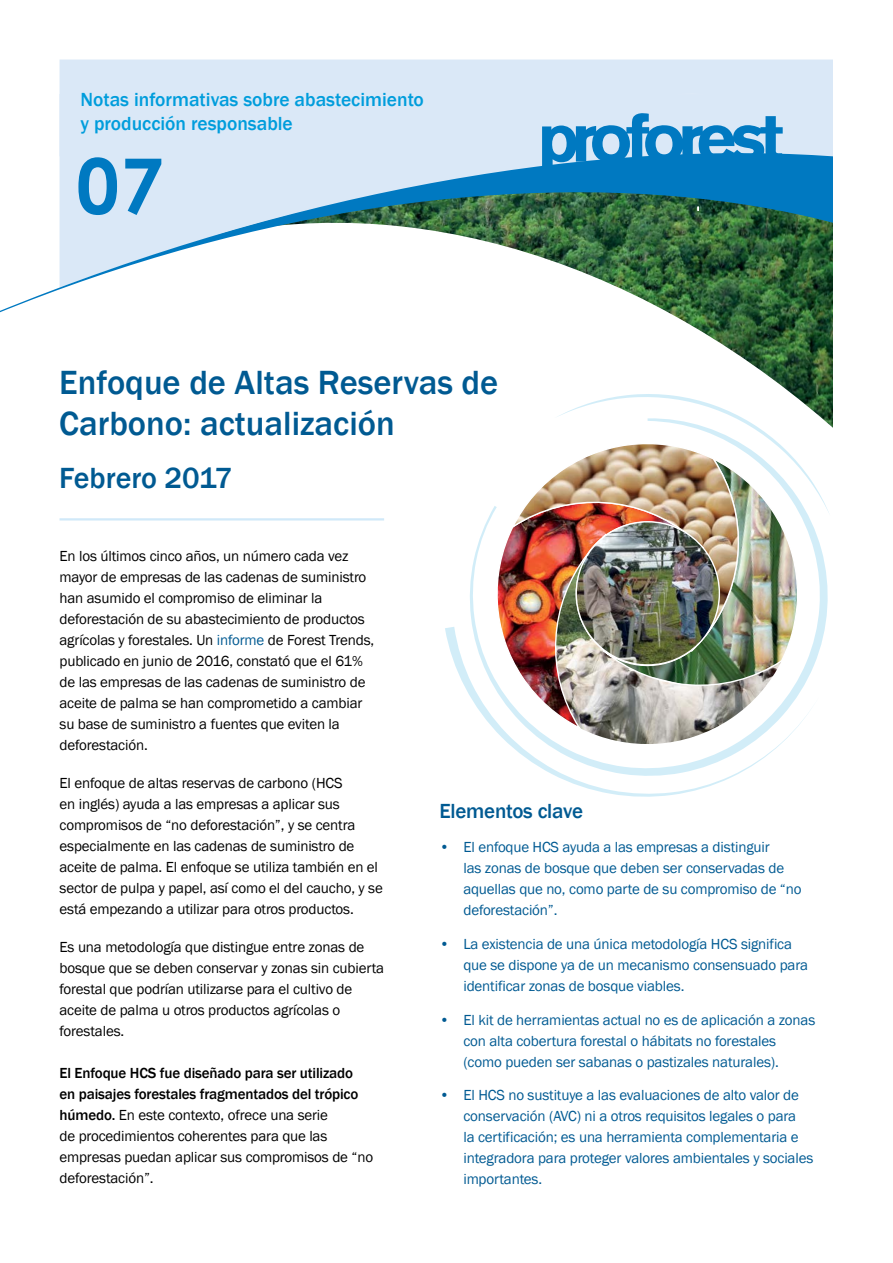
<style>
.page{position:relative;width:893px;height:1263px;background:#fff}
.page>*{position:absolute;margin:0;border:0;box-sizing:border-box;transform-origin:0 0}
.t1{font:700 76.5px "Century Gothic";color:#0079c1}
.Heading_1{font:500 34.5px/40.5px "Franklin Gothic";color:#005a92}
.Heading_1-2{font:500 30px "Franklin Gothic";color:#005a92}
.Body_text_-_intro_bl{font:500 21px "Franklin Gothic";letter-spacing:-.01em;color:#005a92}
.t2{font:500 19.5px/24px "Franklin Gothic";color:#009ddc}
.Body_text_-_intro_bl-2{font:15px/21px "Franklin Gothic";letter-spacing:-.01em;color:#000}
.Blue_Text_-_11pt_Bul{font:15px/21px "Franklin Gothic";letter-spacing:-.01em;color:#005a92}
.s1{color:#005a92}
.s2{font-weight:500}
</style>
<div class="page">
<hr style="left:60px;top:60px;width:773px;height:2px;background:#dae8f7">
<svg style="left:0;top:62px;width:833px;height:459px"></svg>
<svg style="left:697px;top:205px;width:2px;height:7px"></svg>
<img style="left:469px;top:417px;width:363px;height:231px">
<img style="left:445px;top:627px;width:375px;height:170px">
<img style="left:554px;top:393px;width:276px;height:123px">
<svg style="left:542px;top:113px;width:241px;height:54px;background:#56a4d6"></svg>
<hr style="left:60px;top:518px;width:324px;height:2px;background:#d0e9f9">
<p class="t2" style="left:81px;top:88px;width:345px">Notas informativas sobre abastecimiento y producción responsable</p>
<p class="t1" style="left:76px;top:128px;width:89px">07</p>
<p class="Heading_1" style="left:59px;top:363px;width:441px">Enfoque de Altas Reservas de<br>Carbono: actualización</p>
<p class="Heading_1-2" style="left:59px;top:460px;width:175px">Febrero 2017</p>
<p class="Body_text_-_intro_bl-2" style="left:60px;top:546px;width:316px">En los últimos cinco años, un número cada vez mayor de empresas de las cadenas de suministro han asumido el compromiso de eliminar la deforestación de su abastecimiento de productos agrícolas y forestales. Un <span class="s1">informe</span> de Forest Trends, publicado en junio de 2016, constató que el 61% de las empresas de las cadenas de suministro de aceite de palma se han comprometido a cambiar su base de suministro a fuentes que eviten la deforestación.</p>
<p class="Body_text_-_intro_bl-2" style="left:60px;top:773px;width:325px">El enfoque de altas reservas de carbono (HCS<br>en inglés) ayuda a las empresas a aplicar sus compromisos de “no deforestación”, y se centra especialmente en las cadenas de suministro de aceite de palma. El enfoque se utiliza también en el sector de pulpa y papel, así como el del caucho, y se está empezando a utilizar para otros productos.</p>
<p class="Body_text_-_intro_bl-2" style="left:60px;top:937px;width:326px">Es una metodología que distingue entre zonas de bosque que se deben conservar y zonas sin cubierta forestal que podrían utilizarse para el cultivo de aceite de palma u otros productos agrícolas o forestales.</p>
<p class="Body_text_-_intro_bl-2" style="left:60px;top:1063px;width:315px"><span class="s2">El Enfoque HCS fue diseñado para ser utilizado<br>en paisajes forestales fragmentados del trópico húmedo.</span> En este contexto, ofrece una serie<br>de procedimientos coherentes para que las empresas puedan aplicar sus compromisos de “no deforestación”.</p>
<p class="Body_text_-_intro_bl" style="left:439px;top:798px;width:145px">Elementos clave</p>
<p class="Blue_Text_-_11pt_Bul" style="left:463px;top:837px;width:340px;text-indent:-24px">• El enfoque HCS ayuda a las empresas a distinguir<br>las zonas de bosque que deben ser conservadas de aquellas que no, como parte de su compromiso de “no deforestación”.</p>
<p class="Blue_Text_-_11pt_Bul" style="left:463px;top:933px;width:346px;text-indent:-24px">• La existencia de una única metodología HCS significa que se dispone ya de un mecanismo consensuado para identificar zonas de bosque viables.</p>
<p class="Blue_Text_-_11pt_Bul" style="left:463px;top:1009px;width:353px;text-indent:-24px">• El kit de herramientas actual no es de aplicación a zonas con alta cobertura forestal o hábitats no forestales (como pueden ser sabanas o pastizales naturales).</p>
<p class="Blue_Text_-_11pt_Bul" style="left:463px;top:1085px;width:351px;text-indent:-24px">• El HCS no sustituye a las evaluaciones de alto valor de conservación (AVC) ni a otros requisitos legales o para<br>la certificación; es una herramienta complementaria e integradora para proteger valores ambientales y sociales importantes.</p>
</div>
